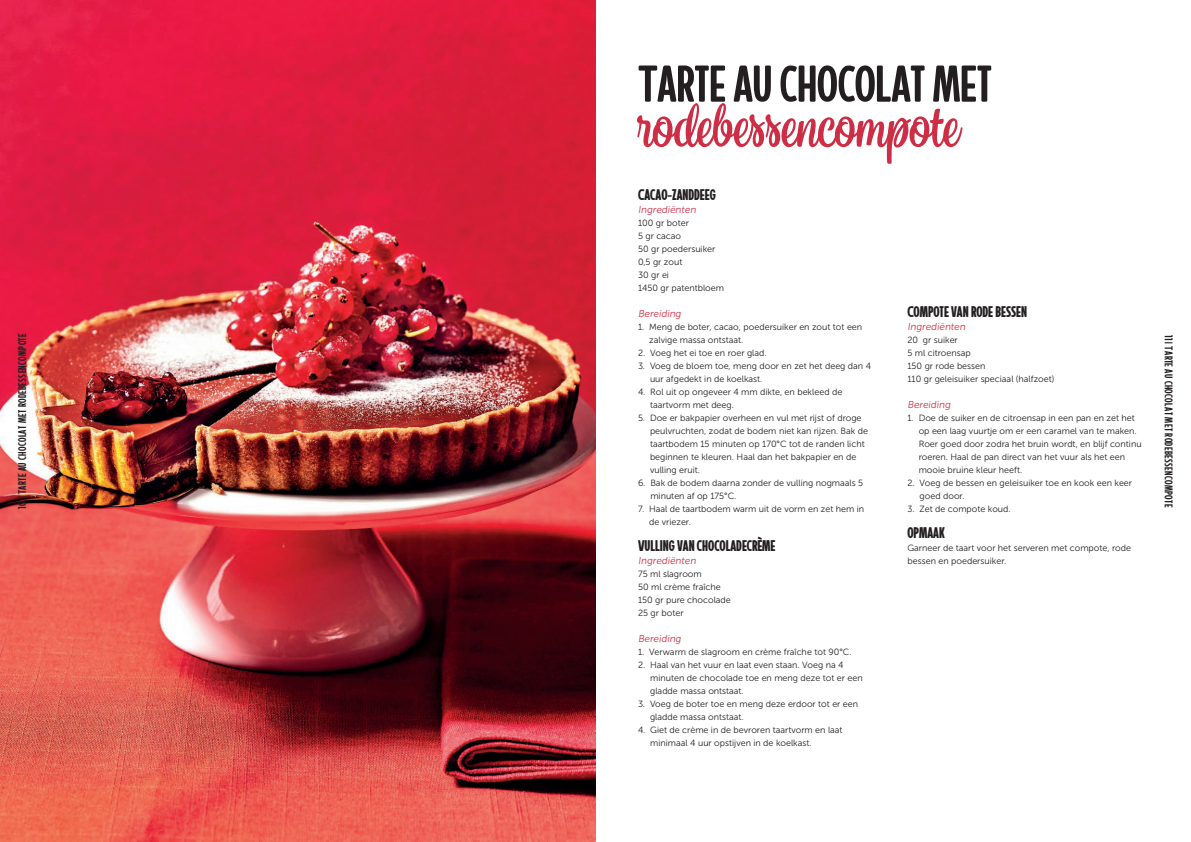
<style>
.page{position:relative;width:1191px;height:842px;background:#fff}
.page>*{position:absolute;margin:0;border:0;box-sizing:border-box;transform-origin:0 0}
.t1{font:60px "Sonder Sans 1";color:#231f20}
.t2{font:60px "Sonder Script 2";color:#ce2e45}
.t3{font:18px "Sonder Sans 3";color:#231f20}
.t4{font:13px "Sonder Sans 1";letter-spacing:.03em;color:#231f20}
.t5{font:10px "Museo Sans 300";color:#ce2e45}
.t6{font:9px/13px "Museo Sans 300";color:#231f20}
</style>
<div class="page">
<img style="left:0;top:0;width:595px;height:842px">
<h1 class="t1" style="left:638px;top:50px;width:355px">TARTE AU CHOCOLAT MET</h1>
<h1 class="t2" style="left:638px;top:87px;width:323px">rodebessencompote</h1>
<h2 class="t3" style="left:638px;top:184px;width:79px">CACAO-ZANDDEEG</h2>
<p class="t5" style="left:638px;top:204px;width:61px">Ingrediënten</p>
<p class="t6" style="left:638px;top:216px;width:87px">100 gr boter<br>5 gr cacao<br>50 gr poedersuiker<br>0,5 gr zout<br>30 gr ei<br>1450 gr patentbloem</p>
<p class="t5" style="left:638px;top:308px;width:46px">Bereiding</p>
<p class="t6" style="left:649px;top:320px;width:214px;text-indent:-11px">1. Meng de boter, cacao, poedersuiker en zout tot een zalvige massa ontstaat.</p>
<p class="t6" style="left:638px;top:346px;width:130px">2. Voeg het ei toe en roer glad.</p>
<p class="t6" style="left:650px;top:359px;width:222px;text-indent:-12px">3. Voeg de bloem toe, meng door en zet het deeg dan 4 uur afgedekt in de koelkast.</p>
<p class="t6" style="left:650px;top:385px;width:194px;text-indent:-12px">4. Rol uit op ongeveer 4 mm dikte, en bekleed de taartvorm met deeg.</p>
<p class="t6" style="left:650px;top:411px;width:220px;text-indent:-12px">5. Doe er bakpapier overheen en vul met rijst of droge peulvruchten, zodat de bodem niet kan rijzen. Bak de taartbodem 15 minuten op 170°C tot de randen licht beginnen te kleuren. Haal dan het bakpapier en de vulling eruit.</p>
<p class="t6" style="left:650px;top:476px;width:214px;text-indent:-12px">6. Bak de bodem daarna zonder de vulling nogmaals 5 minuten af op 175°C.</p>
<p class="t6" style="left:649px;top:502px;width:217px;text-indent:-11px">7. Haal de taartbodem warm uit de vorm en zet hem in de vriezer.</p>
<h2 class="t3" style="left:638px;top:535px;width:139px">VULLING VAN CHOCOLADECRÈME</h2>
<p class="t5" style="left:638px;top:555px;width:61px">Ingrediënten</p>
<p class="t6" style="left:638px;top:567px;width:94px">75 ml slagroom<br>50 ml crème fraîche<br>150 gr pure chocolade<br>25 gr boter</p>
<p class="t5" style="left:638px;top:633px;width:46px">Bereiding</p>
<p class="t6" style="left:638px;top:645px;width:215px">1. Verwarm de slagroom en crème fraîche tot 90°C.</p>
<p class="t6" style="left:650px;top:658px;width:214px;text-indent:-12px">2. Haal van het vuur en laat even staan. Voeg na 4 minuten de chocolade toe en meng deze tot er een gladde massa ontstaat.</p>
<p class="t6" style="left:650px;top:697px;width:210px;text-indent:-12px">3. Voeg de boter toe en meng deze erdoor tot er een gladde massa ontstaat.</p>
<p class="t6" style="left:650px;top:723px;width:194px;text-indent:-12px">4. Giet de crème in de bevroren taartvorm en laat minimaal 4 uur opstijven in de koelkast.</p>
<h2 class="t3" style="left:907px;top:301px;width:121px">COMPOTE VAN RODE BESSEN</h2>
<p class="t5" style="left:907px;top:321px;width:61px">Ingrediënten</p>
<p class="t6" style="left:907px;top:333px;width:148px">20 gr suiker<br>5 ml citroensap<br>150 gr rode bessen<br>110 gr geleisuiker speciaal (halfzoet)</p>
<p class="t5" style="left:907px;top:399px;width:46px">Bereiding</p>
<p class="t6" style="left:918px;top:411px;width:224px;text-indent:-11px">1. Doe de suiker en de citroensap in een pan en zet het op een laag vuurtje om er een caramel van te maken.<br>Roer goed door zodra het bruin wordt, en blijf continu roeren. Haal de pan direct van het vuur als het een mooie bruine kleur heeft.</p>
<p class="t6" style="left:919px;top:476px;width:214px;text-indent:-12px">2. Voeg de bessen en geleisuiker toe en kook een keer goed door.</p>
<p class="t6" style="left:907px;top:502px;width:105px">3. Zet de compote koud.</p>
<h2 class="t3" style="left:907px;top:522px;width:39px">OPMAAK</h2>
<p class="t6" style="left:907px;top:541px;width:225px">Garneer de taart voor het serveren met compote, rode bessen en poedersuiker.</p>
<h3 class="t4" style="left:15px;top:509px;width:177px;rotate:-90deg">10 | TARTE AU CHOCOLAT MET RODEBESSENCOMPOTE</h3>
<h3 class="t4" style="left:1176px;top:335px;width:174px;rotate:90deg">11 | TARTE AU CHOCOLAT MET RODEBESSENCOMPOTE</h3>
</div>
